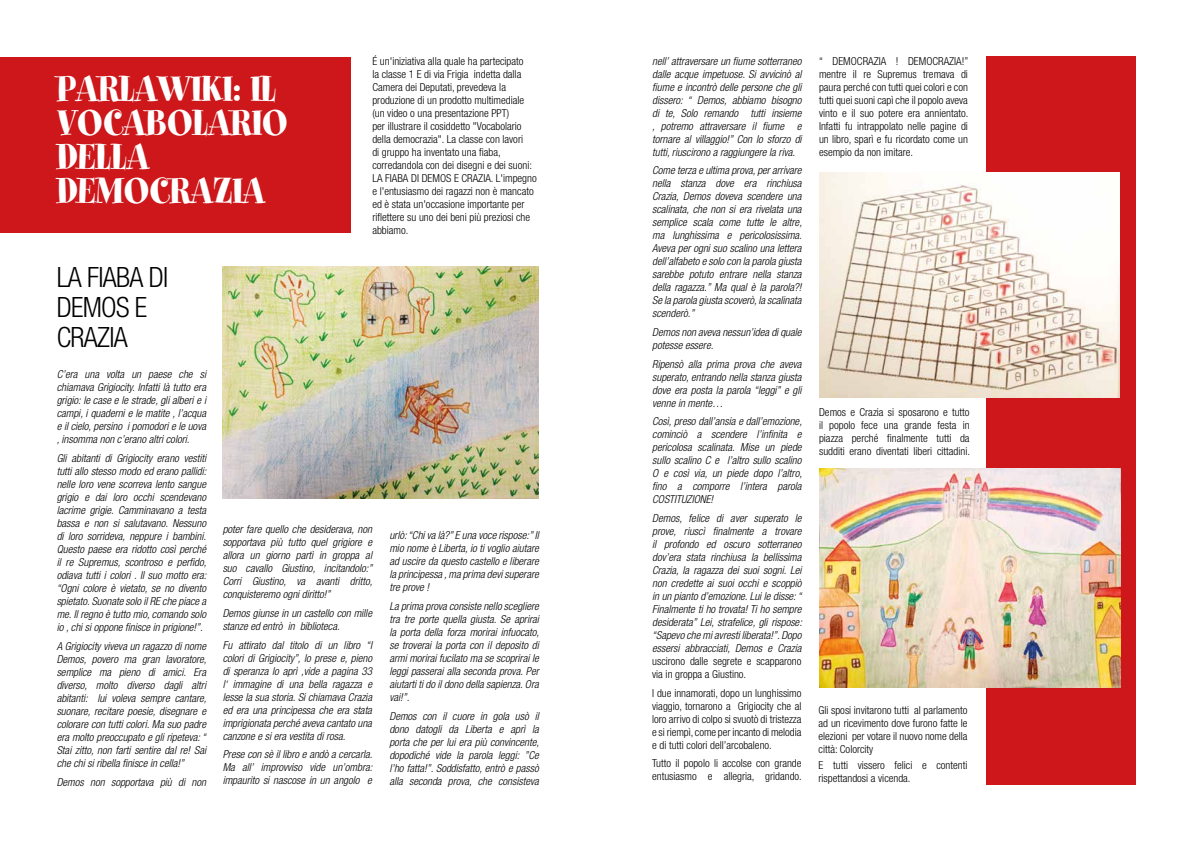
<style>
.page{position:relative;width:1191px;height:842px;background:#fff}
.page>*{position:absolute;margin:0;border:0;box-sizing:border-box;transform-origin:0 0}
.t1{font:40px/34px "Spumoni LP Std";color:#fff}
.t2{font:300 condensed 28px/30px "Helvetica Neue LT Std";letter-spacing:-.025em;color:#000}
.t3{font:italic 300 condensed 11px/13px "Helvetica Neue LT Std";color:#000;text-align:justify}
.t4{font:300 condensed 11px/13px "Helvetica Neue LT Std";color:#000}
</style>
<div class="page">
<div style="left:986px;top:57px;width:149px;height:728px;background:#cd171a"></div>
<div style="left:0;top:57px;width:351px;height:175px;background:#cd171a"></div>
<img style="left:819px;top:469px;width:301px;height:218px">
<img style="left:819px;top:172px;width:301px;height:225px">
<img style="left:223px;top:267px;width:316px;height:231px">
<h1 class="t1" style="left:57px;top:75px;width:232px">PARLAWIKI: IL<br>VOCABOLARIO<br>DELLA<br>DEMOCRAZIA</h1>
<p class="t4" style="left:372px;top:54px;width:166px">É un'iniziativa alla quale ha partecipato<br>la classe 1 E di via Frigia indetta dalla Camera dei Deputati, prevedeva la produzione di un prodotto multimediale (un video o una presentazione PPT)<br>per illustrare il cosiddetto "Vocabolario della democrazia". La classe con lavori<br>di gruppo ha inventato una fiaba, corredandola con dei disegni e dei suoni:<br>LA FIABA DI DEMOS E CRAZIA. L'impegno e l'entusiasmo dei ragazzi non è mancato ed è stata un'occasione importante per riflettere su uno dei beni più preziosi che abbiamo.</p>
<h2 class="t2" style="left:57px;top:262px;width:113px">LA FIABA DI<br>DEMOS E<br>CRAZIA</h2>
<p class="t3" style="left:57px;top:368px;width:151px">C’era una volta un paese che si chiamava Grigiocity. Infatti là tutto era grigio: le case e le strade, gli alberi e i campi, i quaderni e le matite , l’acqua e il cielo, persino i pomodori e le uova , insomma non c’erano altri colori.</p>
<p class="t3" style="left:57px;top:452px;width:151px">Gli abitanti di Grigiocity erano vestiti tutti allo stesso modo ed erano pallidi: nelle loro vene scorreva lento sangue grigio e dai loro occhi scendevano lacrime grigie. Camminavano a testa bassa e non si salutavano. Nessuno di loro sorrideva, neppure i bambini.<br>Questo paese era ridotto così perché il re Supremus, scontroso e perfido, odiava tutti i colori . Il suo motto era: “Ogni colore è vietato, se no divento spietato. Suonate solo il RE che piace a me. Il regno è tutto mio, comando solo io , chi si oppone finisce in prigione!”.</p>
<p class="t3" style="left:57px;top:640px;width:151px">A Grigiocity viveva un ragazzo di nome Demos, povero ma gran lavoratore, semplice ma pieno di amici. Era diverso, molto diverso dagli altri abitanti: lui voleva sempre cantare, suonare, recitare poesie, disegnare e colorare con tutti colori. Ma suo padre era molto preoccupato e gli ripeteva: “ Stai zitto, non farti sentire dal re! Sai che chi si ribella finisce in cella!”</p>
<p class="t3" style="left:57px;top:775px;width:151px">Demos non sopportava più di non</p>
<p class="t3" style="left:223px;top:523px;width:151px">poter fare quello che desiderava, non sopportava più tutto quel grigiore e allora un giorno partì in groppa al suo cavallo Giustino, incitandolo:” Corri Giustino, va avanti dritto, conquisteremo ogni diritto!”</p>
<p class="t3" style="left:223px;top:607px;width:151px">Demos giunse in un castello con mille stanze ed entrò in biblioteca.</p>
<p class="t3" style="left:223px;top:638px;width:151px">Fu attirato dal titolo di un libro “I colori di Grigiocity”, lo prese e, pieno di speranza lo aprì ,vide a pagina 33 l‘ immagine di una bella ragazza e lesse la sua storia. Si chiamava Crazia ed era una principessa che era stata imprigionata perché aveva cantato una canzone e si era vestita di rosa.</p>
<p class="t3" style="left:223px;top:748px;width:151px">Prese con sè il libro e andò a cercarla.<br>Ma all’ improvviso vide un’ombra: impaurito si nascose in un angolo e</p>
<p class="t3" style="left:389px;top:529px;width:151px">urlò: “Chi va là?” E una voce rispose:” Il mio nome è Liberta, io ti voglio aiutare ad uscire da questo castello e liberare la principessa , ma prima devi superare tre prove !</p>
<p class="t3" style="left:389px;top:600px;width:151px">La prima prova consiste nello scegliere tra tre porte quella giusta. Se aprirai la porta della forza morirai infuocato, se troverai la porta con il deposito di armi morirai fucilato ma se scoprirai le leggi passerai alla seconda prova. Per aiutarti ti do il dono della sapienza. Ora vai!”.</p>
<p class="t3" style="left:389px;top:709px;width:151px">Demos con il cuore in gola usò il dono datogli da Liberta e aprì la porta che per lui era più convincente, dopodiché vide la parola leggi: ”Ce l’ho fatta!”. Soddisfatto, entrò e passò alla seconda prova, che consisteva</p>
<p class="t3" style="left:652px;top:54px;width:151px">nell’ attraversare un fiume sotterraneo dalle acque impetuose. Si avvicinò al fiume e incontrò delle persone che gli dissero: “ Demos, abbiamo bisogno di te, Solo remando tutti insieme , potremo attraversare il fiume e tornare al villaggio!” Con lo sforzo di tutti, riuscirono a raggiungere la riva.</p>
<p class="t3" style="left:652px;top:164px;width:151px">Come terza e ultima prova, per arrivare nella stanza dove era rinchiusa Crazia, Demos doveva scendere una scalinata, che non si era rivelata una semplice scala come tutte le altre, ma lunghissima e pericolosissima.<br>Aveva per ogni suo scalino una lettera dell’alfabeto e solo con la parola giusta sarebbe potuto entrare nella stanza della ragazza.” Ma qual è la parola?!<br>Se la parola giusta scoverò, la scalinata scenderò.”</p>
<p class="t3" style="left:652px;top:326px;width:151px">Demos non aveva nessun’idea di quale potesse essere.</p>
<p class="t3" style="left:652px;top:358px;width:151px">Ripensò alla prima prova che aveva superato, entrando nella stanza giusta dove era posta la parola “leggi” e gli venne in mente…</p>
<p class="t3" style="left:652px;top:415px;width:151px">Così, preso dall’ansia e dall’emozione, cominciò a scendere l’infinita e pericolosa scalinata. Mise un piede sullo scalino C e l’altro sullo scalino O e così via, un piede dopo l’altro, fino a comporre l’intera parola COSTITUZIONE!</p>
<p class="t3" style="left:652px;top:512px;width:151px">Demos, felice di aver superato le prove, riuscì finalmente a trovare il profondo ed oscuro sotterraneo dov’era stata rinchiusa la bellissima Crazia, la ragazza dei suoi sogni. Lei non credette ai suoi occhi e scoppiò in un pianto d’emozione. Lui le disse: “ Finalmente ti ho trovata! Ti ho sempre desiderata” Lei, strafelice, gli rispose: “Sapevo che mi avresti liberata!”. Dopo essersi abbracciati, Demos e Crazia</p>
<p class="t4" style="left:652px;top:655px;width:151px">uscirono dalle segrete e scapparono via in groppa a Giustino.</p>
<p class="t4" style="left:652px;top:686px;width:151px;text-align:justify">I due innamorati, dopo un lunghissimo viaggio, tornarono a Grigiocity che al loro arrivo di colpo si svuotò di tristezza e si riempì, come per incanto di melodia e di tutti colori dell’arcobaleno.</p>
<p class="t4" style="left:652px;top:757px;width:151px">Tutto il popolo li accolse con grande entusiasmo e allegria, gridando.</p>
<p class="t4" style="left:819px;top:54px;width:151px;text-align:justify">“ DEMOCRAZIA ! DEMOCRAZIA!” mentre il re Supremus tremava di paura perché con tutti quei colori e con tutti quei suoni capì che il popolo aveva vinto e il suo potere era annientato.<br>Infatti fu intrappolato nelle pagine di un libro, sparì e fu ricordato come un esempio da non imitare.</p>
<p class="t4" style="left:819px;top:405px;width:152px;text-align:justify">Demos e Crazia si sposarono e tutto il popolo fece una grande festa in piazza perché finalmente tutti da sudditi erano diventati liberi cittadini.</p>
<p class="t4" style="left:818px;top:703px;width:150px;text-align:justify">Gli sposi invitarono tutti al parlamento ad un ricevimento dove furono fatte le elezioni per votare il nuovo nome della città: Colorcity</p>
<p class="t4" style="left:818px;top:758px;width:150px">E tutti vissero felici e contenti rispettandosi a vicenda.</p>
</div>
